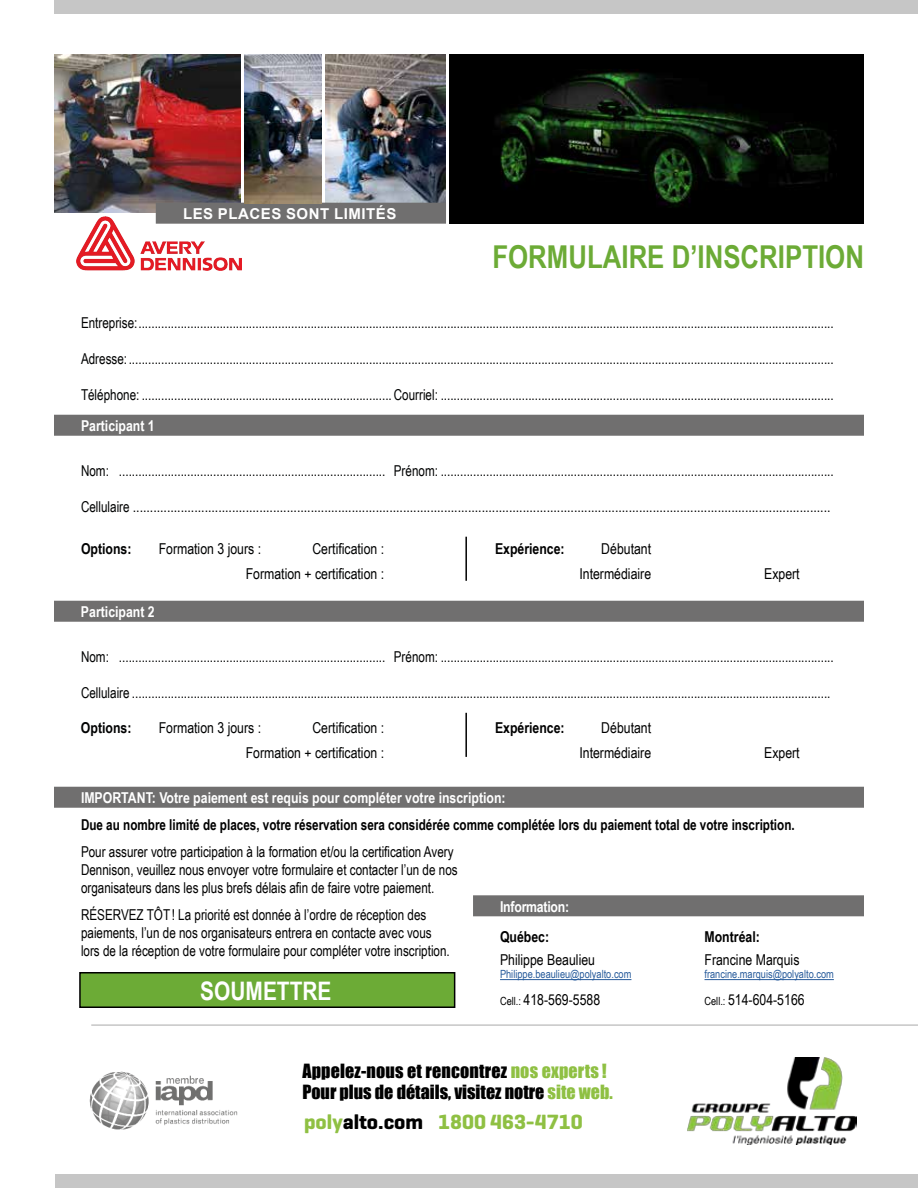
<style>
.page{position:relative;width:918px;height:1188px;background:#fff}
.page>*{position:absolute;margin:0;border:0;box-sizing:border-box;transform-origin:0 0}
.t1{font:700 31.5px "Arial Narrow";color:#6cab36}
.t2{font:700 25.5px "Arial Narrow";color:#fff}
.t3{font:700 21px "Geogrotesque";color:#8fc043}
.t4{font:18px/21.6px "Impact";color:#000}
.t5{font:15px "Arial Narrow";color:#010202;scale:.95 1}
.t6{font:15px/18px "Arial Narrow";color:#000;scale:.95 1}
.t7{font:15px/25.5px "Arial Narrow";color:#000;text-align:right}
.t8{font:700 15px "Arial Narrow";color:#000;scale:.95 1}
.t9{font:15px/25.5px "Arial Narrow";color:#010202;text-align:right}
.t10{font:700 15px "Arial Narrow";color:#fff}
.t11{font:700 15px "Arial Narrow";color:#000}
.t12{font:700 15px "Arial";letter-spacing:.035em;color:#fff}
.t13{font:700 15px "Arial Narrow";color:#010202}
.t14{font:11.25px "Arial Narrow";color:#275b9b}
.s1{color:#010202}
.s2{font-size:11.25px}
.s3{color:#8fc043}
.s4{color:#000}
</style>
<div class="page">
<img style="left:326px;top:54px;width:120px;height:149px">
<img style="left:54px;top:54px;width:186px;height:159px">
<div style="left:55px;top:1174px;width:863px;height:14px;background:#c6c6c6"></div>
<div style="left:54px;top:0;width:864px;height:14px;background:#c6c6c6"></div>
<div style="left:54px;top:415px;width:810px;height:21px;background:#706f6f"></div>
<div style="left:54px;top:601px;width:810px;height:21px;background:#706f6f"></div>
<div style="left:54px;top:787px;width:810px;height:21px;background:#706f6f"></div>
<img style="left:688px;top:1057px;width:168px;height:88px">
<div style="left:473px;top:895px;width:391px;height:21px;background:#706f6f"></div>
<hr style="left:91px;top:1024px;width:827px;height:2px;background:#c6c6c6">
<img style="left:90px;top:1071px;width:147px;height:59px">
<hr style="left:500px;top:979px;width:131px;height:1px;background:#275b9b">
<hr style="left:705px;top:979px;width:129px;height:1px;background:#275b9b">
<div style="left:156px;top:203px;width:290px;height:21px;background:#706f6f"></div>
<img style="left:449px;top:54px;width:415px;height:170px">
<hr style="left:465px;top:713px;width:2px;height:44px;background:#000">
<hr style="left:465px;top:537px;width:2px;height:44px;background:#000">
<img style="left:245px;top:54px;width:76px;height:149px">
<div style="left:80px;top:973px;width:375px;height:34px;background:#6cab36"></div>
<div style="left:79px;top:972px;width:376px;height:36px;border:2px solid #000"></div>
<img style="left:77px;top:217px;width:164px;height:53px">
<p class="t12" style="left:183px;top:203px;width:215px">LES PLACES SONT LIMITÉS</p>
<h1 class="t1" style="left:492px;top:233px;width:373px">FORMULAIRE D’INSCRIPTION</h1>
<p class="t5" style="left:81px;top:311px;width:794px">Entreprise:......................................................................................................................................................................................................................</p>
<p class="t5" style="left:81px;top:347px;width:794px">Adresse:.........................................................................................................................................................................................................................</p>
<p class="t5" style="left:81px;top:383px;width:794px">Téléphone: .............................................................................Courriel: .........................................................................................................................</p>
<p class="t10" style="left:81px;top:415px;width:75px">Participant 1</p>
<p class="t5" style="left:81px;top:460px;width:794px">Nom: .................................................................................. Prénom: .........................................................................................................................</p>
<p class="t7" style="left:81px;top:494px;width:751px"><span class="s1">Cellulaire</span> ............................................................................................................................................................................................................</p>
<p class="t9" style="left:246px;top:535px;width:140px">Certification :<br>Formation + certification :</p>
<p class="t11" style="left:495px;top:537px;width:71px">Expérience:</p>
<p class="t7" style="left:579px;top:535px;width:73px">Débutant<br>Intermédiaire</p>
<p class="t13" style="left:81px;top:537px;width:52px">Options:</p>
<p class="t9" style="left:159px;top:535px;width:104px">Formation 3 jours :</p>
<p class="t7" style="left:764px;top:560px;width:37px">Expert</p>
<p class="t10" style="left:81px;top:601px;width:75px">Participant 2</p>
<p class="t5" style="left:81px;top:646px;width:794px">Nom: .................................................................................. Prénom: .........................................................................................................................</p>
<p class="t5" style="left:81px;top:682px;width:790px">Cellulaire .......................................................................................................................................................................................................................</p>
<p class="t9" style="left:246px;top:714px;width:140px">Certification :<br>Formation + certification :</p>
<p class="t11" style="left:495px;top:716px;width:71px">Expérience:</p>
<p class="t7" style="left:579px;top:714px;width:73px">Débutant<br>Intermédiaire</p>
<p class="t13" style="left:81px;top:716px;width:52px">Options:</p>
<p class="t9" style="left:159px;top:714px;width:104px">Formation 3 jours :</p>
<p class="t7" style="left:764px;top:740px;width:37px">Expert</p>
<p class="t10" style="left:81px;top:787px;width:426px">IMPORTANT: Votre paiement est requis pour compléter votre inscription:</p>
<p class="t8" style="left:81px;top:814px;width:753px">Due au nombre limité de places, votre réservation sera considérée comme complétée lors du paiement total de votre inscription.</p>
<p class="t6" style="left:81px;top:842px;width:398px">Pour assurer votre participation à la formation et/ou la certification Avery<br>Dennison, veuillez nous envoyer votre formulaire et contacter l’un de nos organisateurs dans les plus brefs délais afin de faire votre paiement.</p>
<p class="t6" style="left:81px;top:905px;width:390px">RÉSERVEZ TÔT! La priorité est donnée à l’ordre de réception des paiements, l’un de nos organisateurs entrera en contacte avec vous lors de la réception de votre formulaire pour compléter votre inscription.</p>
<p class="t10" style="left:500px;top:895px;width:71px">Information:</p>
<p class="t11" style="left:500px;top:926px;width:51px">Québec:</p>
<p class="t7" style="left:500px;top:946px;width:97px">Philippe Beaulieu</p>
<p class="t14" style="left:500px;top:966px;width:133px">Philippe.beaulieu@polyalto.com</p>
<p class="t7" style="left:500px;top:987px;width:102px"><span class="s2">Cell.:</span> 418-569-5588</p>
<p class="t11" style="left:705px;top:926px;width:57px">Montréal:</p>
<p class="t7" style="left:705px;top:946px;width:97px">Francine Marquis</p>
<p class="t14" style="left:705px;top:966px;width:131px">francine.marquis@polyalto.com</p>
<p class="t7" style="left:705px;top:987px;width:102px"><span class="s2">Cell.:</span> 514-604-5166</p>
<h2 class="t2" style="left:200px;top:972px;width:133px">SOUMETTRE</h2>
<p class="t4" style="left:302px;top:1059px;width:312px">Appelez-nous et rencontrez <span class="s3">nos experts !<br></span>Pour plus de détails, visitez notre <span class="s3">site web.</span></p>
<h3 class="t3" style="left:304px;top:1109px;width:280px">poly<span class="s4">alto.com</span> 1800 463-4710</h3>
</div>
